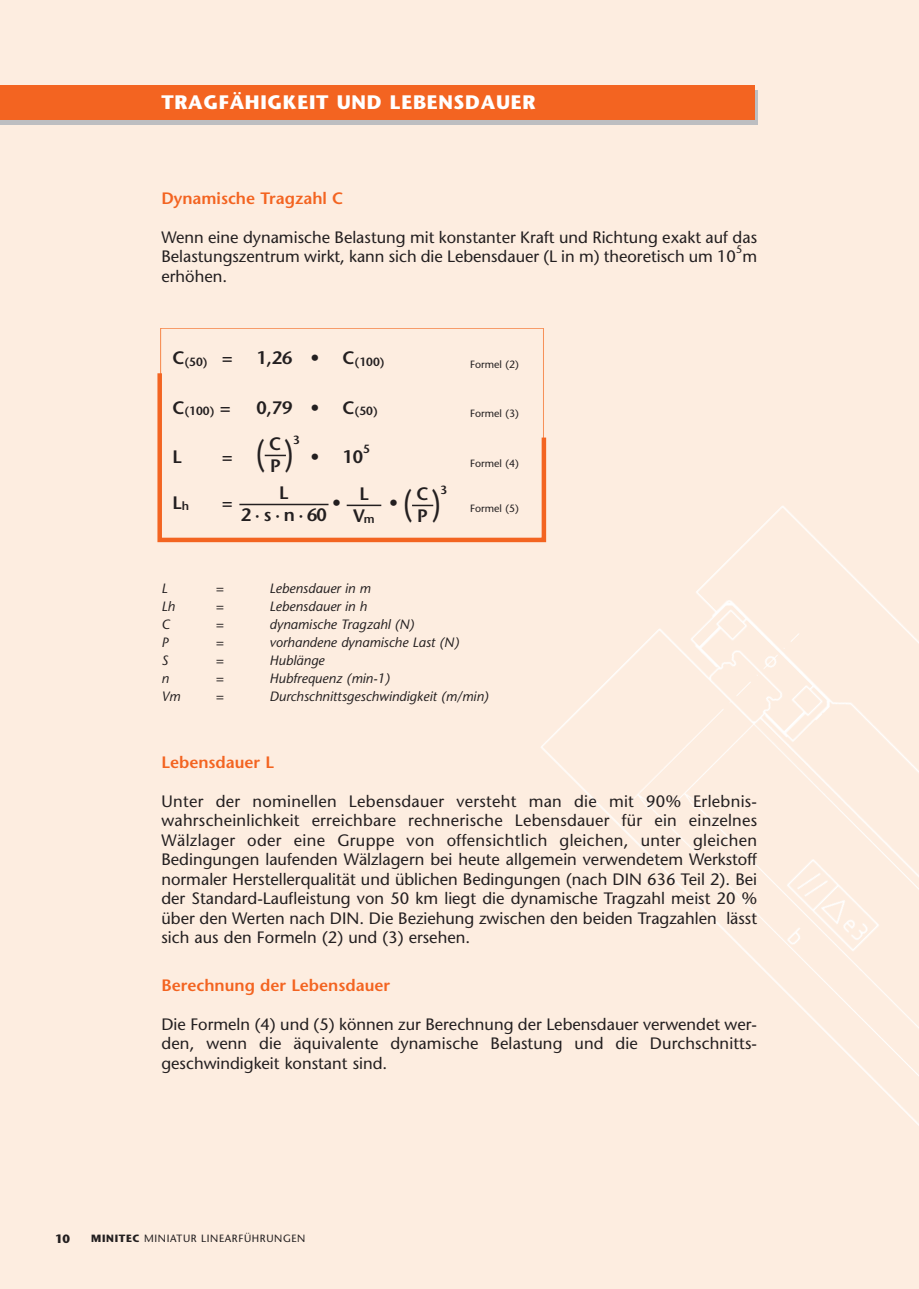
<style>
.page{position:relative;width:919px;height:1289px;background:#fff}
.page>*{position:absolute;margin:0;border:0;box-sizing:border-box;transform-origin:0 0}
.t1{font:600 35.7px "Stone Sans";color:#231f20;scale:.59 1}
.t2{font:700 19.5px "Stone Sans";letter-spacing:.04em;color:#fff}
.t3{font:600 18px/21.6px "Stone Sans";color:#231f20}
.t4{font:16.5px/19.5px "Stone Sans";color:#231f20;text-align:justify}
.t5{font:600 16.5px "Stone Sans";color:#f36421}
.t6{font:italic 13.5px "Stone Sans";color:#231f20}
.t7{font:700 12px "Stone Sans";color:#231f20}
.t8{font:600 11.85px "Stone Sans";color:#231f20}
.t9{font:10.95px "Stone Sans";color:#231f20}
.t10{font:10.5px "Stone Sans";color:#231f20}
.t11{font:10.5px "Stone Sans";letter-spacing:.055em;color:#231f20}
.s1{font-size:18px}
.s2{font-weight:700}
</style>
<div class="page">
<div style="left:0;top:1px;width:918px;height:1287px;background:#fdede0"></div>
<div style="left:1px;top:90px;width:757px;height:34px;background:#bdbec1"></div>
<div style="left:0;top:85px;width:755px;height:35px;background:#f36421"></div>
<img style="left:541px;top:506px;width:377px;height:619px">
<svg style="left:157px;top:369px;width:391px;height:175px"></svg>
<p class="t2" style="left:161px;top:95px;width:375px">TRAGFÄHIGKEIT UND LEBENSDAUER</p>
<p class="t5" style="left:161px;top:192px;width:183px">Dynamische Tragzahl C</p>
<p class="t4" style="left:161px;top:229px;width:597px">Wenn eine dynamische Belastung mit konstanter Kraft und Richtung exakt auf das<br>Belastungszentrum wirkt, kann sich die Lebensdauer (L in m) theoretisch um 10 m</p>
<p class="t9" style="left:736px;top:245px;width:8px">5</p>
<p class="t4" style="left:161px;top:268px;width:67px">erhöhen.</p>
<p class="t8" style="left:172px;top:357px;width:61px"><span class="s1">C</span>(50) <span class="s1">=</span></p>
<p class="t3" style="left:256px;top:349px;width:64px">1,26 •</p>
<p class="t8" style="left:342px;top:357px;width:44px"><span class="s1">C</span>(100)</p>
<p class="t10" style="left:470px;top:360px;width:50px">Formel (2)</p>
<p class="t8" style="left:172px;top:406px;width:60px"><span class="s1">C</span>(100) <span class="s1">=</span></p>
<p class="t3" style="left:256px;top:398px;width:64px">0,79 •</p>
<p class="t8" style="left:342px;top:406px;width:37px"><span class="s1">C</span>(50)</p>
<p class="t10" style="left:470px;top:409px;width:50px">Formel (3)</p>
<p class="t3" style="left:172px;top:448px;width:11px">L</p>
<p class="t3" style="left:222px;top:448px;width:12px">=</p>
<p class="t3" style="left:310px;top:448px;width:54px">• 10</p>
<h1 class="t1" style="left:256px;top:438px;width:64px">( )</h1>
<p class="t8" style="left:293px;top:435px;width:8px">3</p>
<p class="t3" style="left:269px;top:435px;width:14px">C<br>P</p>
<p class="t8" style="left:363px;top:444px;width:8px">5</p>
<p class="t10" style="left:470px;top:459px;width:50px">Formel (4)</p>
<p class="t3" style="left:241px;top:484px;width:87px;text-align:center">L<br>2 · s · n · 60</p>
<p class="t3" style="left:353px;top:485px;width:23px;text-align:center">L<br>V<sub>m</sub></p>
<p class="t3" style="left:172px;top:493px;width:18px">L<sub>h</sub></p>
<p class="t3" style="left:222px;top:493px;width:12px">=</p>
<p class="t3" style="left:332px;top:493px;width:10px">•</p>
<p class="t3" style="left:389px;top:493px;width:10px">•</p>
<h1 class="t1" style="left:403px;top:488px;width:64px">( )</h1>
<p class="t8" style="left:440px;top:485px;width:8px">3</p>
<p class="t3" style="left:416px;top:485px;width:14px">C<br>P</p>
<p class="t10" style="left:470px;top:504px;width:50px">Formel (5)</p>
<p class="t6" style="left:161px;top:582px;width:7px">L</p>
<p class="t6" style="left:215px;top:582px;width:10px">=</p>
<p class="t6" style="left:269px;top:582px;width:103px">Lebensdauer in m</p>
<p class="t6" style="left:161px;top:600px;width:15px">Lh</p>
<p class="t6" style="left:215px;top:600px;width:10px">=</p>
<p class="t6" style="left:269px;top:600px;width:99px">Lebensdauer in h</p>
<p class="t6" style="left:161px;top:618px;width:10px">C</p>
<p class="t6" style="left:215px;top:618px;width:10px">=</p>
<p class="t6" style="left:269px;top:618px;width:146px">dynamische Tragzahl (N)</p>
<p class="t6" style="left:161px;top:636px;width:9px">P</p>
<p class="t6" style="left:215px;top:636px;width:10px">=</p>
<p class="t6" style="left:269px;top:636px;width:191px">vorhandene dynamische Last (N)</p>
<p class="t6" style="left:161px;top:654px;width:8px">S</p>
<p class="t6" style="left:215px;top:654px;width:10px">=</p>
<p class="t6" style="left:269px;top:654px;width:56px">Hublänge</p>
<p class="t6" style="left:161px;top:672px;width:9px">n</p>
<p class="t6" style="left:215px;top:672px;width:10px">=</p>
<p class="t6" style="left:269px;top:672px;width:122px">Hubfrequenz (min-1)</p>
<p class="t6" style="left:161px;top:690px;width:20px">Vm</p>
<p class="t6" style="left:215px;top:690px;width:10px">=</p>
<p class="t6" style="left:269px;top:690px;width:220px">Durchschnittsgeschwindigkeit (m/min)</p>
<p class="t5" style="left:161px;top:755px;width:114px">Lebensdauer L</p>
<p class="t4" style="left:161px;top:792px;width:597px">Unter der nominellen Lebensdauer versteht man die mit 90% Erlebnis&shy;wahrscheinlichkeit erreichbare rechnerische Lebensdauer für ein einzelnes Wälzlager oder eine Gruppe von offensichtlich gleichen, unter gleichen Bedingungen laufenden Wälzlagern bei heute allgemein verwendetem Werkstoff normaler Herstellerqualität und üblichen Bedingungen (nach DIN 636 Teil 2). Bei der Standard-Laufleistung von 50 km liegt die dynamische Tragzahl meist 20 % über den Werten nach DIN. Die Beziehung zwischen den beiden Tragzahlen lässt sich aus den Formeln (2) und (3) ersehen.</p>
<p class="t5" style="left:161px;top:978px;width:230px">Berechnung der Lebensdauer</p>
<p class="t4" style="left:161px;top:1015px;width:597px">Die Formeln (4) und (5) können zur Berechnung der Lebensdauer verwendet wer&shy;den, wenn die äquivalente dynamische Belastung und die Durchschnitts&shy;geschwindigkeit konstant sind.</p>
<p class="t7" style="left:55px;top:1234px;width:17px">10</p>
<p class="t11" style="left:91px;top:1234px;width:216px"><span class="s2">MINITEC</span> MINIATUR LINEARFÜHRUNGEN</p>
</div>
